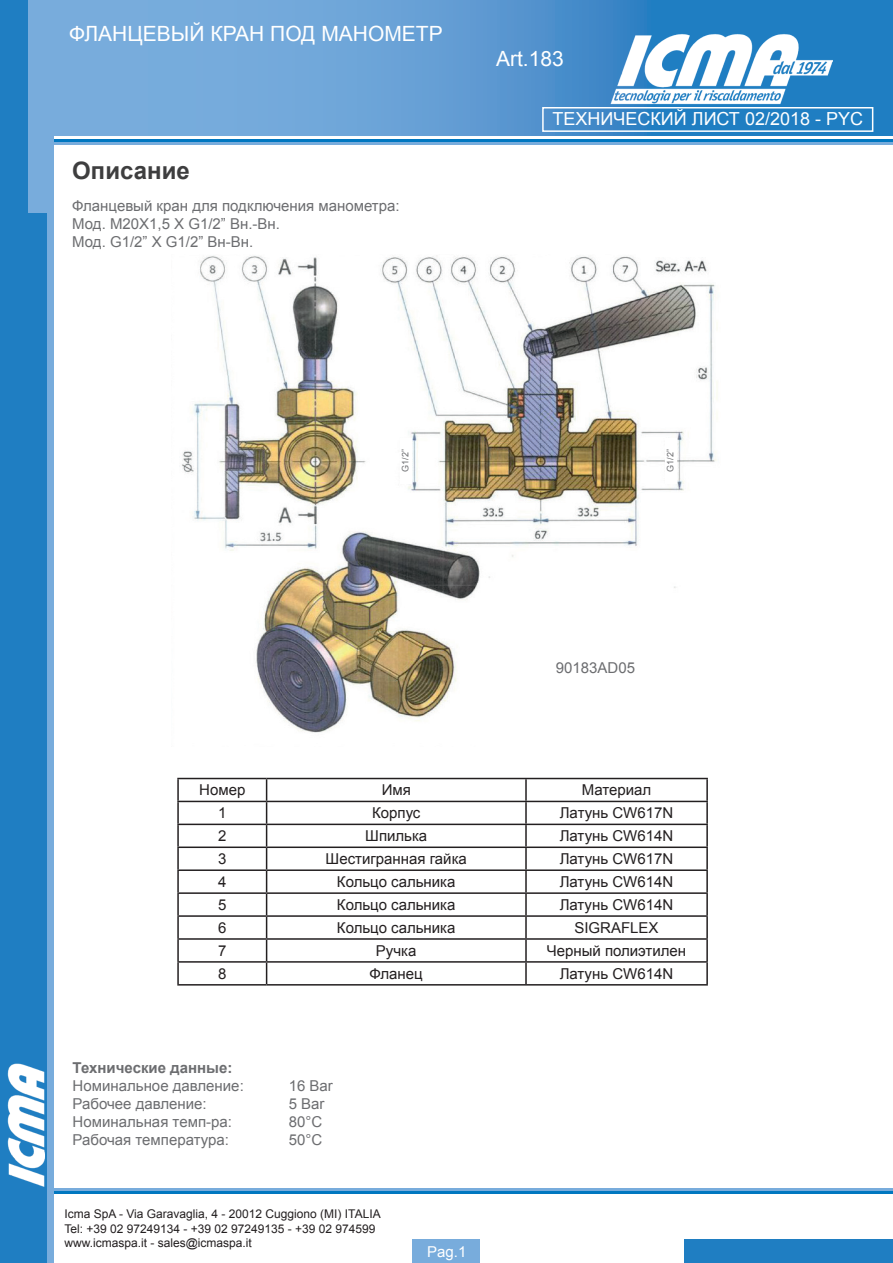
<style>
.page{position:relative;width:893px;height:1263px;background:#fff}
.page>*{position:absolute;margin:0;border:0;box-sizing:border-box;transform-origin:0 0}
.t1{font:700 24px "Arial";color:#3e3e3f}
.t2{font:21px "Arial";color:#fff}
.t3{font:18px "Arial";color:#fff}
.t4{font:15px "Arial";color:#231f20}
.t5{font:15px/18px "Arial";color:#6c6d70}
.t6{font:700 15px "Arial";color:#6c6d70}
.t7{font:15px "Arial";color:#fff}
.t8{font:12px/14.4px "Arial";color:#231f20}
.t9{font:9px "Arial";color:#6c6d70}
</style>
<div class="page">
<svg style="left:54px;top:0;width:839px;height:136px;background:#5e9cd3"></svg>
<hr style="left:40px;top:1188px;width:853px;height:2px;background:#78acdc">
<hr style="left:40px;top:1191px;width:853px;height:2px;background:#0077c0">
<hr style="left:42px;top:142px;width:851px;height:2px;background:#78acdc">
<hr style="left:42px;top:139px;width:851px;height:2px;background:#0077c0">
<div style="left:0;top:0;width:54px;height:1263px;background:#78acdc"></div>
<div style="left:0;top:213px;width:47px;height:1050px;background:#1f7ec2"></div>
<div style="left:0;top:0;width:28px;height:214px;background:#1f7ec2"></div>
<img style="left:605px;top:18px;width:228px;height:111px">
<img style="left:7px;top:1064px;width:37px;height:123px">
<div style="left:412px;top:1239px;width:68px;height:24px;background:#78acdc"></div>
<div style="left:685px;top:1239px;width:208px;height:24px;background:#1f7ec2"></div>
<div style="left:542px;top:107px;width:331px;height:25px;border:2px solid #fff"></div>
<img style="left:182px;top:255px;width:536px;height:478px">
<div style="left:477px;top:595px;width:245px;height:152px;background:#fff"></div>
<hr style="left:177px;top:778px;width:90px;height:1px;background:#231f20">
<hr style="left:177px;top:779px;width:2px;height:22px;background:#231f20">
<hr style="left:267px;top:778px;width:259px;height:1px;background:#231f20">
<hr style="left:526px;top:778px;width:182px;height:1px;background:#231f20">
<hr style="left:525px;top:779px;width:2px;height:22px;background:#231f20">
<hr style="left:706px;top:779px;width:2px;height:22px;background:#231f20">
<hr style="left:177px;top:801px;width:90px;height:1px;background:#231f20">
<hr style="left:177px;top:802px;width:2px;height:22px;background:#231f20">
<hr style="left:267px;top:801px;width:259px;height:1px;background:#231f20">
<hr style="left:526px;top:801px;width:182px;height:1px;background:#231f20">
<hr style="left:525px;top:802px;width:2px;height:22px;background:#231f20">
<hr style="left:706px;top:802px;width:2px;height:22px;background:#231f20">
<hr style="left:177px;top:824px;width:90px;height:1px;background:#231f20">
<hr style="left:177px;top:825px;width:2px;height:21px;background:#231f20">
<hr style="left:267px;top:824px;width:259px;height:1px;background:#231f20">
<hr style="left:526px;top:824px;width:182px;height:1px;background:#231f20">
<hr style="left:525px;top:825px;width:2px;height:21px;background:#231f20">
<hr style="left:706px;top:825px;width:2px;height:21px;background:#231f20">
<hr style="left:177px;top:846px;width:90px;height:2px;background:#231f20">
<hr style="left:177px;top:848px;width:2px;height:21px;background:#231f20">
<hr style="left:267px;top:846px;width:259px;height:2px;background:#231f20">
<hr style="left:526px;top:846px;width:182px;height:2px;background:#231f20">
<hr style="left:525px;top:848px;width:2px;height:21px;background:#231f20">
<hr style="left:706px;top:848px;width:2px;height:21px;background:#231f20">
<hr style="left:177px;top:869px;width:90px;height:2px;background:#231f20">
<hr style="left:177px;top:871px;width:2px;height:21px;background:#231f20">
<hr style="left:267px;top:869px;width:259px;height:2px;background:#231f20">
<hr style="left:526px;top:869px;width:182px;height:2px;background:#231f20">
<hr style="left:525px;top:871px;width:2px;height:21px;background:#231f20">
<hr style="left:706px;top:871px;width:2px;height:21px;background:#231f20">
<hr style="left:177px;top:892px;width:90px;height:2px;background:#231f20">
<hr style="left:177px;top:894px;width:2px;height:21px;background:#231f20">
<hr style="left:267px;top:892px;width:259px;height:2px;background:#231f20">
<hr style="left:526px;top:892px;width:182px;height:2px;background:#231f20">
<hr style="left:525px;top:894px;width:2px;height:21px;background:#231f20">
<hr style="left:706px;top:894px;width:2px;height:21px;background:#231f20">
<hr style="left:177px;top:915px;width:90px;height:2px;background:#231f20">
<hr style="left:177px;top:917px;width:2px;height:21px;background:#231f20">
<hr style="left:267px;top:915px;width:259px;height:2px;background:#231f20">
<hr style="left:526px;top:915px;width:182px;height:2px;background:#231f20">
<hr style="left:525px;top:917px;width:2px;height:21px;background:#231f20">
<hr style="left:706px;top:917px;width:2px;height:21px;background:#231f20">
<hr style="left:177px;top:938px;width:90px;height:2px;background:#231f20">
<hr style="left:177px;top:940px;width:2px;height:21px;background:#231f20">
<hr style="left:267px;top:938px;width:259px;height:2px;background:#231f20">
<hr style="left:526px;top:938px;width:182px;height:2px;background:#231f20">
<hr style="left:525px;top:940px;width:2px;height:21px;background:#231f20">
<hr style="left:706px;top:940px;width:2px;height:21px;background:#231f20">
<hr style="left:177px;top:961px;width:90px;height:2px;background:#231f20">
<hr style="left:177px;top:963px;width:2px;height:21px;background:#231f20">
<hr style="left:267px;top:961px;width:259px;height:2px;background:#231f20">
<svg style="left:266px;top:779px;width:1px;height:205px"></svg>
<hr style="left:526px;top:961px;width:182px;height:2px;background:#231f20">
<hr style="left:525px;top:963px;width:2px;height:21px;background:#231f20">
<hr style="left:706px;top:963px;width:2px;height:21px;background:#231f20">
<hr style="left:177px;top:984px;width:90px;height:1px;background:#231f20">
<hr style="left:267px;top:984px;width:259px;height:1px;background:#231f20">
<hr style="left:526px;top:984px;width:182px;height:1px;background:#231f20">
<div style="left:400px;top:439px;width:12px;height:45px;background:#fff"></div>
<div style="left:665px;top:439px;width:11px;height:45px;background:#fff"></div>
<div style="left:667px;top:448px;width:10px;height:24px;background:#fff"></div>
<h2 class="t2" style="left:69px;top:20px;width:375px">ФЛАНЦЕВЫЙ КРАН ПОД МАНОМЕТР</h2>
<h1 class="t1" style="left:72px;top:155px;width:119px">Описание</h1>
<p class="t5" style="left:72px;top:197px;width:329px">Фланцевый кран для подключения манометра:<br>Мод. M20X1,5 X G1/2” Вн.-Вн.<br>Мод. G1/2” X G1/2” Вн-Вн.</p>
<h2 class="t2" style="left:496px;top:45px;width:69px">Art.183</h2>
<p class="t3" style="left:552px;top:107px;width:312px">ТЕХНИЧЕСКИЙ ЛИСТ 02/2018 - PYC</p>
<p class="t9" style="left:400px;top:472px;width:24px;rotate:-90deg">G1/2”</p>
<p class="t9" style="left:664px;top:472px;width:24px;rotate:-90deg">G1/2”</p>
<p class="t5" style="left:556px;top:659px;width:81px">90183AD05</p>
<p class="t4" style="left:199px;top:780px;width:48px">Номер</p>
<p class="t4" style="left:382px;top:780px;width:31px">Имя</p>
<p class="t4" style="left:582px;top:780px;width:71px">Материал</p>
<p class="t4" style="left:218px;top:803px;width:10px">1</p>
<p class="t4" style="left:372px;top:803px;width:50px">Корпус</p>
<p class="t4" style="left:560px;top:803px;width:115px">Латунь CW617N</p>
<p class="t4" style="left:218px;top:826px;width:10px">2</p>
<p class="t4" style="left:365px;top:826px;width:64px">Шпилька</p>
<p class="t4" style="left:560px;top:826px;width:115px">Латунь CW614N</p>
<p class="t4" style="left:218px;top:849px;width:10px">3</p>
<p class="t4" style="left:326px;top:849px;width:143px">Шестигранная гайка</p>
<p class="t4" style="left:560px;top:849px;width:115px">Латунь CW617N</p>
<p class="t4" style="left:218px;top:872px;width:10px">4</p>
<p class="t4" style="left:337px;top:872px;width:120px">Кольцо сальника</p>
<p class="t4" style="left:560px;top:872px;width:115px">Латунь CW614N</p>
<p class="t4" style="left:218px;top:895px;width:10px">5</p>
<p class="t4" style="left:337px;top:895px;width:120px">Кольцо сальника</p>
<p class="t4" style="left:560px;top:895px;width:115px">Латунь CW614N</p>
<p class="t4" style="left:218px;top:918px;width:10px">6</p>
<p class="t4" style="left:337px;top:918px;width:120px">Кольцо сальника</p>
<p class="t4" style="left:574px;top:918px;width:86px">SIGRAFLEX</p>
<p class="t4" style="left:218px;top:941px;width:10px">7</p>
<p class="t4" style="left:376px;top:941px;width:42px">Ручка</p>
<p class="t4" style="left:547px;top:941px;width:141px">Черный полиэтилен</p>
<p class="t4" style="left:218px;top:964px;width:10px">8</p>
<p class="t4" style="left:370px;top:964px;width:55px">Фланец</p>
<p class="t4" style="left:560px;top:964px;width:115px">Латунь CW614N</p>
<p class="t6" style="left:73px;top:1057px;width:161px">Технические данные:</p>
<p class="t5" style="left:73px;top:1076px;width:173px">Номинальное давление:</p>
<p class="t5" style="left:289px;top:1076px;width:46px">16 Bar</p>
<p class="t5" style="left:73px;top:1094px;width:136px">Рабочее давление:</p>
<p class="t5" style="left:289px;top:1094px;width:37px">5 Bar</p>
<p class="t5" style="left:73px;top:1112px;width:161px">Номинальная темп-ра:</p>
<p class="t5" style="left:289px;top:1112px;width:35px">80°C</p>
<p class="t5" style="left:73px;top:1130px;width:158px">Рабочая температура:</p>
<p class="t5" style="left:289px;top:1130px;width:35px">50°C</p>
<p class="t8" style="left:64px;top:1207px;width:318px">Icma SpA - Via Garavaglia, 4 - 20012 Cuggiono (MI) ITALIA<br>Tel: +39 02 97249134 - +39 02 97249135 - +39 02 974599 www.icmaspa.it - sales@icmaspa.it</p>
<p class="t7" style="left:427px;top:1242px;width:41px">Pag.1</p>
</div>
